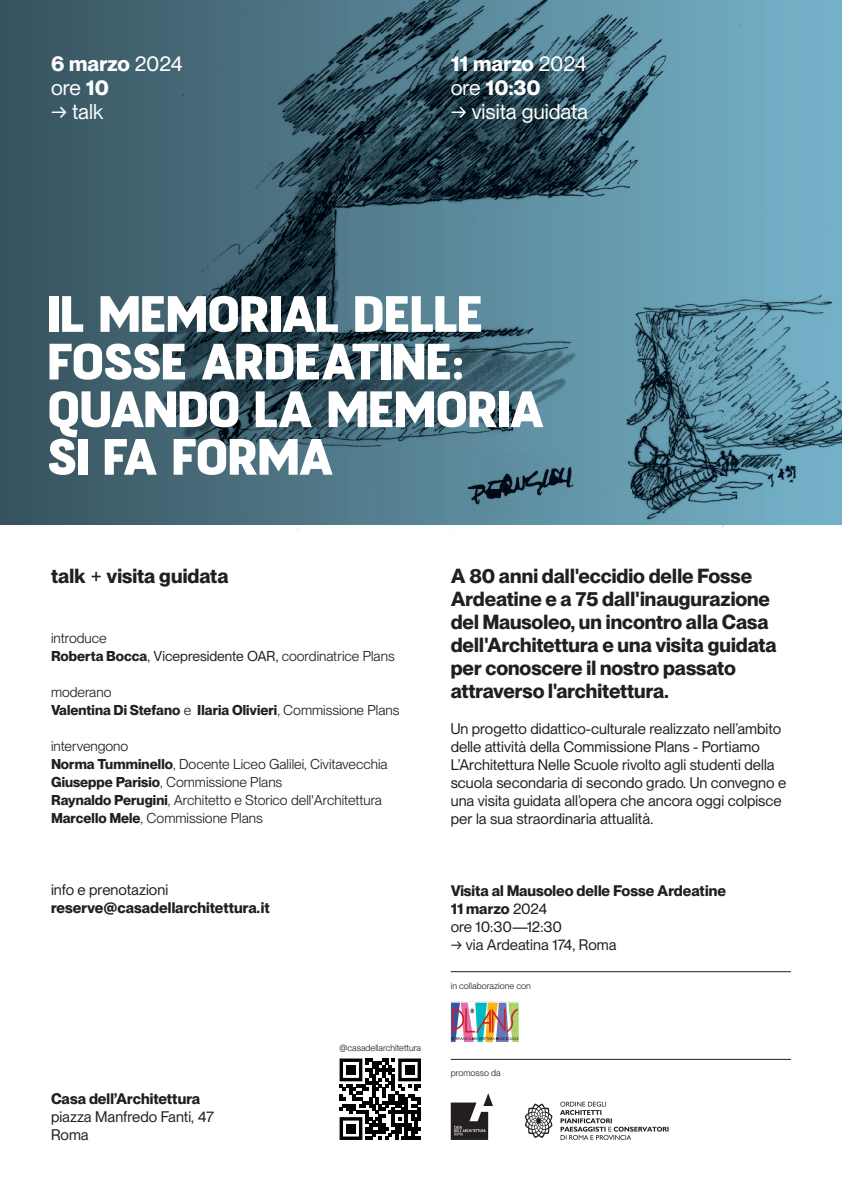
<style>
.page{position:relative;width:842px;height:1191px;background:#fff}
.page>*{position:absolute;margin:0;border:0;box-sizing:border-box;transform-origin:0 0}
.t1{font:700 51px/47.6px "PP Fuji";color:#fff}
.t2{font:700 21px/24px "PP Neue Montreal";color:#fff}
.t3{font:21px "PP Neue Montreal";color:#fff}
.t4{font:700 20px/23px "PP Neue Montreal";letter-spacing:-.005em;color:#231f20}
.t5{font:15px/18px "PP Neue Montreal";color:#231f20}
.t6{font:700 15px/18px "PP Neue Montreal";color:#231f20}
.t7{font:14px/18px "PP Neue Montreal";color:#231f20}
.t8{font:700 14px/18px "PP Neue Montreal";color:#231f20}
.t9{font:9px "PP Neue Montreal";color:#231f20}
.s1{font-weight:400}
.s2{font-weight:700}
.s3{font-style:inherit}
</style>
<div class="page">
<img style="left:138px;top:0;width:704px;height:529px">
<div style="left:0;top:0;width:138px;height:524px;background:#3b5865"></div>
<hr style="left:451px;top:1059px;width:340px;height:1px;background:#231f20">
<svg style="left:451px;top:1093px;width:42px;height:47px"></svg>
<svg style="left:525px;top:1103px;width:27px;height:35px"></svg>
<svg style="left:560px;top:1101px;width:108px;height:39px"></svg>
<svg style="left:340px;top:1058px;width:81px;height:82px"></svg>
<div style="left:346px;top:1065px;width:10px;height:9px;background:#000001"></div>
<div style="left:405px;top:1065px;width:9px;height:9px;background:#000001"></div>
<div style="left:346px;top:1123px;width:10px;height:10px;background:#000001"></div>
<img style="left:451px;top:1001px;width:68px;height:41px">
<hr style="left:451px;top:971px;width:340px;height:1px;background:#231f20">
<h2 class="t2" style="left:51px;top:52px;width:133px">6 marzo <span class="s1">2024 ore</span> 10</h2>
<h2 class="t3" style="left:51px;top:99px;width:54px">→ talk</h2>
<h2 class="t2" style="left:451px;top:52px;width:137px">11 marzo <span class="s1">2024 ore</span> 10:30</h2>
<h2 class="t3" style="left:451px;top:99px;width:139px">→ visita guidata</h2>
<h1 class="t1" style="left:47px;top:291px;width:498px">IL MEMORIAL DELLE<br>FOSSE ARDEATINE:<br>QUANDO LA MEMORIA<br>SI FA FORMA</h1>
<h3 class="t4" style="left:51px;top:564px;width:179px">talk <span class="s1">+</span> visita guidata</h3>
<p class="t7" style="left:51px;top:628px;width:345px">introduce<br><span class="s2">Roberta Bocca</span><span class="s3">, Vicepresidente OAR,</span> coordinatrice Plans</p>
<p class="t8" style="left:51px;top:683px;width:350px"><span class="s1">moderano<br></span>Valentina Di Stefano <span class="s1">e</span> Ilaria Olivieri<span class="s1">, Commissione Plans</span></p>
<p class="t7" style="left:51px;top:736px;width:338px">intervengono<br><span class="s2">Norma Tumminello</span>, Docente Liceo Galilei, Civitavecchia <span class="s2">Giuseppe Parisio</span>, Commissione Plans<br><span class="s2">Raynaldo Perugini</span>, Architetto e Storico dell'Architettura <span class="s2">Marcello Mele</span>, Commissione Plans</p>
<p class="t5" style="left:51px;top:880px;width:119px">info e prenotazioni</p>
<p class="t6" style="left:51px;top:898px;width:220px">reserve@casadellarchitettura.it</p>
<p class="t6" style="left:51px;top:1089px;width:151px">Casa dell’Architettura</p>
<p class="t5" style="left:51px;top:1107px;width:164px">piazza Manfredo Fanti, 47<br>Roma</p>
<p class="t9" style="left:340px;top:1042px;width:83px">@casadellarchitettura</p>
<h3 class="t4" style="left:451px;top:564px;width:327px">A 80 anni dall'eccidio delle Fosse Ardeatine e a 75 dall'inaugurazione del Mausoleo, un incontro alla Casa dell'Architettura e una visita guidata per conoscere il nostro passato attraverso l'architettura.</h3>
<p class="t5" style="left:451px;top:719px;width:337px">Un progetto didattico-culturale realizzato nell’ambito delle attività della Commissione Plans - Portiamo L’Architettura Nelle Scuole rivolto agli studenti della scuola secondaria di secondo grado. Un convegno e una visita guidata all’opera che ancora oggi colpisce per la sua straordinaria attualità.</p>
<p class="t6" style="left:451px;top:881px;width:277px">Visita al Mausoleo delle Fosse Ardeatine<br>11 marzo <span class="s1">2024<br>ore 10:30—12:30</span></p>
<p class="t5" style="left:451px;top:935px;width:167px">→ via Ardeatina 174, Roma</p>
<p class="t9" style="left:451px;top:980px;width:82px">in collaborazione con</p>
<p class="t9" style="left:451px;top:1067px;width:51px">promosso da</p>
</div>
